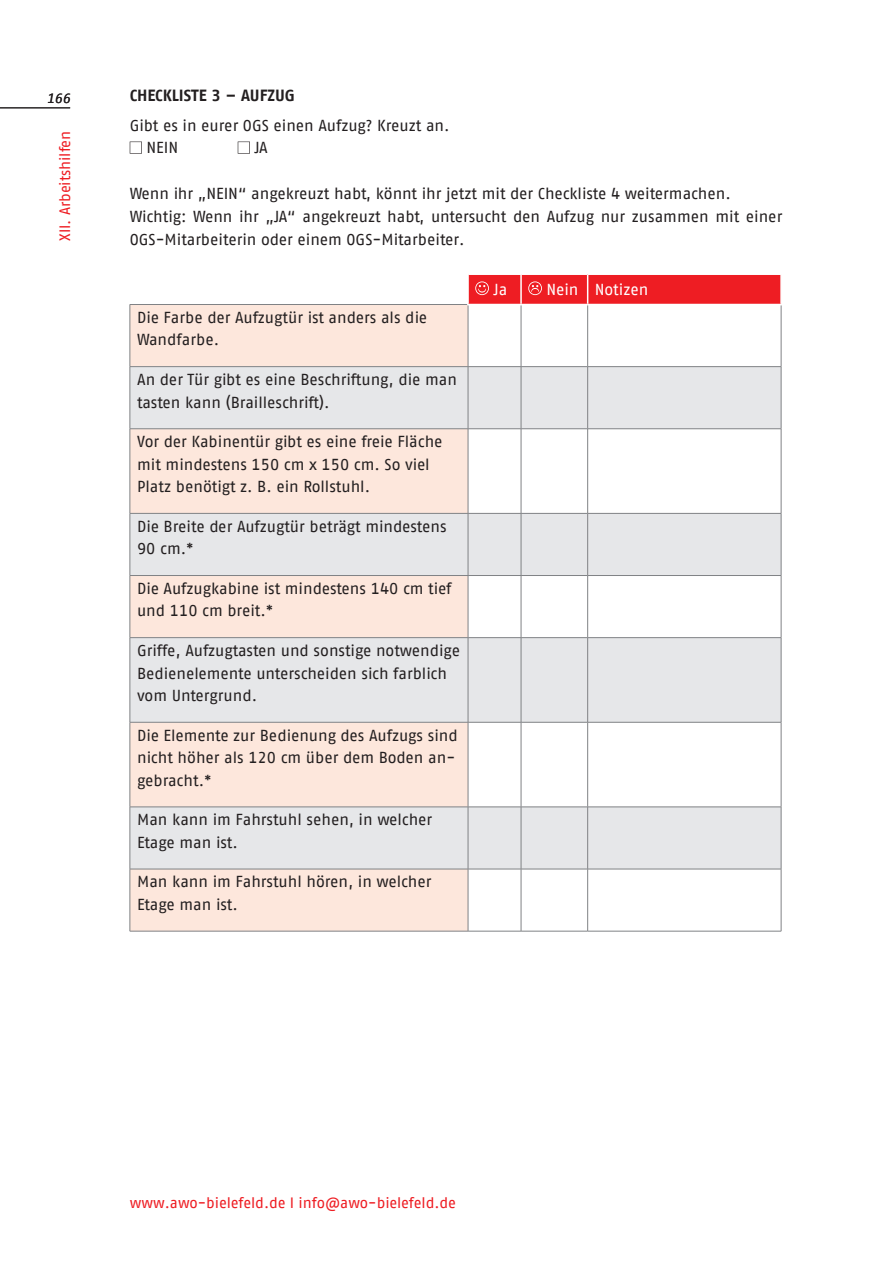
<style>
.page{position:relative;width:893px;height:1263px;background:#fff}
.page>*{position:absolute;margin:0;border:0;box-sizing:border-box;transform-origin:0 0}
.t1{font:700 16.2px "AWO Fago Office";color:#231f20}
.t2{font:15.9px/22.5px "AWO Fago Office";color:#231f20}
.t3{font:15.9px "AWO Fago Office";color:#fff}
.t4{font:15px "AWO Fago Office";letter-spacing:-.01em;color:#ee1d23}
.t5{font:italic 13.5px "AWO Fago Office";color:#231f20}
</style>
<div class="page">
<hr style="left:0;top:108px;width:70px;height:1px;background:#231f20">
<svg style="left:130px;top:142px;width:12px;height:12px"></svg>
<svg style="left:238px;top:142px;width:12px;height:12px"></svg>
<div style="left:131px;top:305px;width:337px;height:626px;background:#fde7dc"></div>
<svg style="left:131px;top:367px;width:650px;height:502px;fill:#e6e7e9"></svg>
<hr style="left:521px;top:305px;width:1px;height:61px;background:#808285">
<hr style="left:587px;top:305px;width:1px;height:61px;background:#808285">
<hr style="left:521px;top:367px;width:1px;height:62px;background:#808285">
<hr style="left:587px;top:367px;width:1px;height:62px;background:#808285">
<hr style="left:521px;top:429px;width:1px;height:84px;background:#808285">
<hr style="left:587px;top:429px;width:1px;height:84px;background:#808285">
<hr style="left:521px;top:514px;width:1px;height:61px;background:#808285">
<hr style="left:587px;top:514px;width:1px;height:61px;background:#808285">
<hr style="left:521px;top:576px;width:1px;height:61px;background:#808285">
<hr style="left:587px;top:576px;width:1px;height:61px;background:#808285">
<hr style="left:521px;top:638px;width:1px;height:84px;background:#808285">
<hr style="left:587px;top:638px;width:1px;height:84px;background:#808285">
<hr style="left:521px;top:722px;width:1px;height:85px;background:#808285">
<hr style="left:587px;top:722px;width:1px;height:85px;background:#808285">
<hr style="left:521px;top:807px;width:1px;height:62px;background:#808285">
<hr style="left:587px;top:807px;width:1px;height:62px;background:#808285">
<hr style="left:521px;top:869px;width:1px;height:62px;background:#808285">
<hr style="left:587px;top:869px;width:1px;height:62px;background:#808285">
<hr style="left:781px;top:305px;width:1px;height:61px;background:#808285">
<hr style="left:781px;top:429px;width:1px;height:84px;background:#808285">
<hr style="left:781px;top:576px;width:1px;height:61px;background:#808285">
<hr style="left:781px;top:722px;width:1px;height:85px;background:#808285">
<hr style="left:781px;top:869px;width:1px;height:62px;background:#808285">
<hr style="left:468px;top:931px;width:53px;height:1px;background:#808285">
<hr style="left:521px;top:931px;width:67px;height:1px;background:#808285">
<hr style="left:588px;top:931px;width:193px;height:1px;background:#808285">
<hr style="left:130px;top:305px;width:1px;height:61px;background:#808285">
<hr style="left:468px;top:305px;width:1px;height:61px;background:#808285">
<hr style="left:468px;top:367px;width:1px;height:62px;background:#808285">
<hr style="left:130px;top:429px;width:1px;height:84px;background:#808285">
<hr style="left:468px;top:429px;width:1px;height:84px;background:#808285">
<hr style="left:468px;top:514px;width:1px;height:61px;background:#808285">
<hr style="left:130px;top:576px;width:1px;height:61px;background:#808285">
<hr style="left:468px;top:576px;width:1px;height:61px;background:#808285">
<hr style="left:468px;top:638px;width:1px;height:84px;background:#808285">
<hr style="left:130px;top:722px;width:1px;height:85px;background:#808285">
<hr style="left:468px;top:722px;width:1px;height:85px;background:#808285">
<hr style="left:468px;top:807px;width:1px;height:62px;background:#808285">
<hr style="left:130px;top:869px;width:1px;height:62px;background:#808285">
<hr style="left:468px;top:869px;width:1px;height:62px;background:#808285">
<hr style="left:130px;top:931px;width:338px;height:1px;background:#808285">
<hr style="left:130px;top:366px;width:338px;height:1px;background:#808285">
<hr style="left:130px;top:367px;width:1px;height:62px;background:#808285">
<hr style="left:468px;top:366px;width:53px;height:1px;background:#808285">
<hr style="left:521px;top:366px;width:67px;height:1px;background:#808285">
<hr style="left:588px;top:366px;width:193px;height:1px;background:#808285">
<hr style="left:781px;top:367px;width:1px;height:62px;background:#808285">
<hr style="left:130px;top:428px;width:338px;height:1px;background:#808285">
<hr style="left:468px;top:428px;width:53px;height:1px;background:#808285">
<hr style="left:521px;top:428px;width:67px;height:1px;background:#808285">
<hr style="left:588px;top:428px;width:193px;height:1px;background:#808285">
<hr style="left:130px;top:513px;width:338px;height:1px;background:#808285">
<hr style="left:130px;top:514px;width:1px;height:61px;background:#808285">
<hr style="left:468px;top:513px;width:53px;height:1px;background:#808285">
<hr style="left:521px;top:513px;width:67px;height:1px;background:#808285">
<hr style="left:588px;top:513px;width:193px;height:1px;background:#808285">
<hr style="left:781px;top:514px;width:1px;height:61px;background:#808285">
<hr style="left:130px;top:575px;width:338px;height:1px;background:#808285">
<hr style="left:468px;top:575px;width:53px;height:1px;background:#808285">
<hr style="left:521px;top:575px;width:67px;height:1px;background:#808285">
<hr style="left:588px;top:575px;width:193px;height:1px;background:#808285">
<hr style="left:130px;top:637px;width:338px;height:1px;background:#808285">
<hr style="left:130px;top:638px;width:1px;height:84px;background:#808285">
<hr style="left:468px;top:637px;width:53px;height:1px;background:#808285">
<hr style="left:521px;top:637px;width:67px;height:1px;background:#808285">
<hr style="left:588px;top:637px;width:193px;height:1px;background:#808285">
<hr style="left:781px;top:638px;width:1px;height:84px;background:#808285">
<hr style="left:130px;top:722px;width:338px;height:1px;background:#808285">
<hr style="left:468px;top:722px;width:53px;height:1px;background:#808285">
<hr style="left:521px;top:722px;width:67px;height:1px;background:#808285">
<hr style="left:588px;top:722px;width:193px;height:1px;background:#808285">
<hr style="left:130px;top:807px;width:338px;height:1px;background:#808285">
<hr style="left:130px;top:807px;width:1px;height:62px;background:#808285">
<hr style="left:468px;top:807px;width:53px;height:1px;background:#808285">
<hr style="left:521px;top:807px;width:67px;height:1px;background:#808285">
<hr style="left:588px;top:807px;width:193px;height:1px;background:#808285">
<hr style="left:781px;top:807px;width:1px;height:62px;background:#808285">
<hr style="left:130px;top:869px;width:338px;height:1px;background:#808285">
<hr style="left:468px;top:869px;width:53px;height:1px;background:#808285">
<hr style="left:521px;top:869px;width:67px;height:1px;background:#808285">
<hr style="left:588px;top:869px;width:193px;height:1px;background:#808285">
<hr style="left:130px;top:304px;width:337px;height:1px;background:#808285">
<svg style="left:468px;top:274px;width:313px;height:30px;background:#ef2b31"></svg>
<p class="t5" style="left:47px;top:91px;width:25px">166</p>
<p class="t4" style="left:56px;top:241px;width:112px;rotate:-90deg">XII. Arbeitshilfen</p>
<p class="t1" style="left:130px;top:86px;width:167px">CHECKLISTE 3 – AUFZUG</p>
<p class="t2" style="left:147px;top:114px;width:305px;text-indent:-17px">Gibt es in eurer OGS einen Aufzug? Kreuzt an.<br>NEIN</p>
<p class="t2" style="left:255px;top:137px;width:15px">JA</p>
<p class="t2" style="left:130px;top:182px;width:654px">Wenn ihr „NEIN“ angekreuzt habt, könnt ihr jetzt mit der Checkliste 4 weitermachen.<br>Wichtig: Wenn ihr „JA“ angekreuzt habt, untersucht den Aufzug nur zusammen mit einer<br>OGS-Mitarbeiterin oder einem OGS-Mitarbeiter.</p>
<p class="t3" style="left:494px;top:280px;width:15px">Ja</p>
<p class="t3" style="left:547px;top:280px;width:103px">Nein Notizen</p>
<p class="t2" style="left:137px;top:306px;width:292px">Die Farbe der Aufzugtür ist anders als die<br>Wandfarbe.</p>
<p class="t2" style="left:137px;top:368px;width:321px">An der Tür gibt es eine Beschriftung, die man tasten kann (Brailleschrift).</p>
<p class="t2" style="left:137px;top:430px;width:307px">Vor der Kabinentür gibt es eine freie Fläche mit mindestens 150 cm x 150 cm. So viel<br>Platz benötigt z. B. ein Rollstuhl.</p>
<p class="t2" style="left:137px;top:515px;width:311px">Die Breite der Aufzugtür beträgt mindestens<br>90 cm.*</p>
<p class="t2" style="left:137px;top:577px;width:316px">Die Aufzugkabine ist mindestens 140 cm tief und 110 cm breit.*</p>
<p class="t2" style="left:137px;top:639px;width:324px">Griffe, Aufzugtasten und sonstige notwendige<br>Bedienelemente unterscheiden sich farblich vom Untergrund.</p>
<p class="t2" style="left:137px;top:724px;width:322px">Die Elemente zur Bedienung des Aufzugs sind nicht höher als 120 cm über dem Boden an&shy;gebracht.*</p>
<p class="t2" style="left:137px;top:808px;width:297px">Man kann im Fahrstuhl sehen, in welcher<br>Etage man ist.</p>
<p class="t2" style="left:137px;top:870px;width:296px">Man kann im Fahrstuhl hören, in welcher<br>Etage man ist.</p>
<p class="t4" style="left:130px;top:1195px;width:328px">www.awo-bielefeld.de I info@awo-bielefeld.de</p>
</div>
